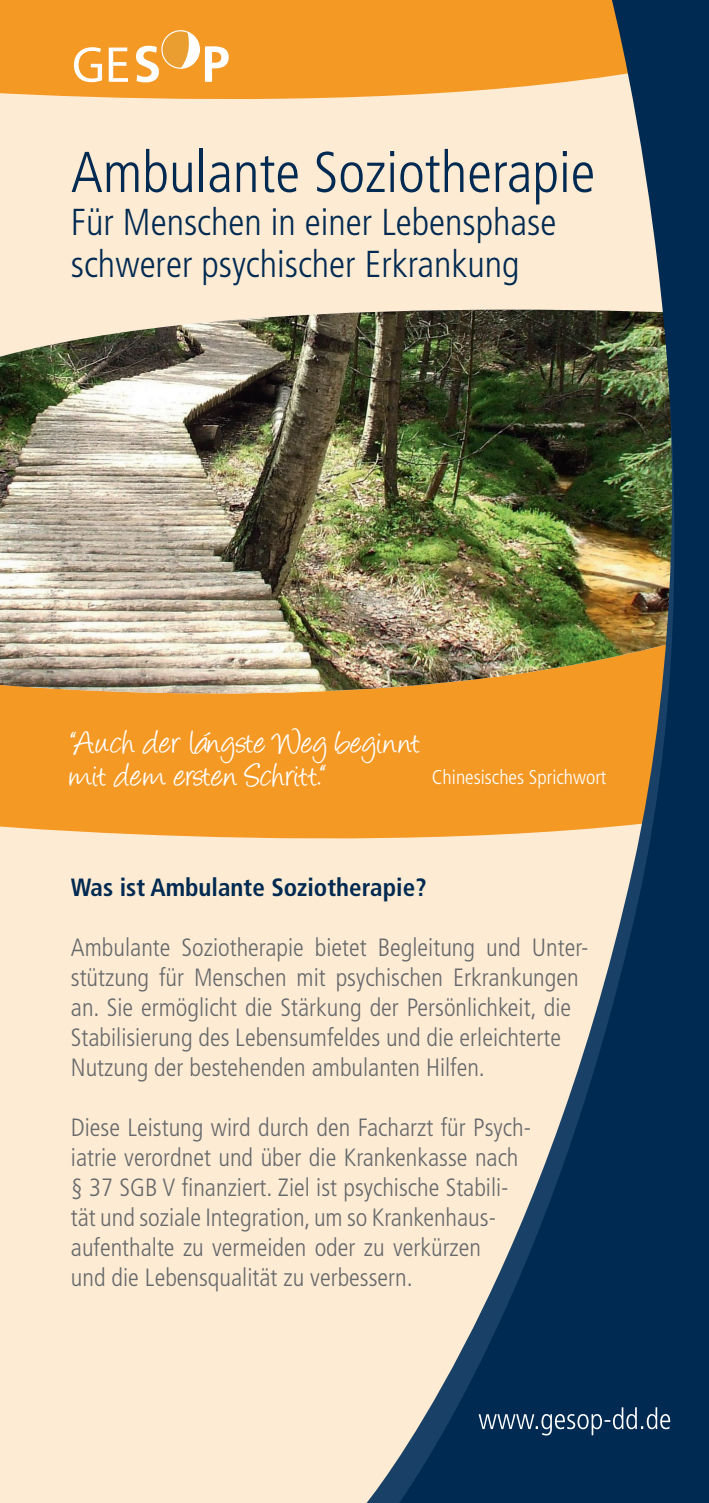
<style>
.page{position:relative;width:709px;height:1503px;background:#fff}
.page>*{position:absolute;margin:0;border:0;box-sizing:border-box;transform-origin:0 0}
.t1{font:300 condensed 57.5px "Frutiger";color:#002a52}
.t2{font:300 50.75px "Frutiger LT";color:#fff}
.t3{font:300 condensed 37.5px/42.5px "Frutiger";color:#002a52}
.t4{font:37.5px/32.5px "Angelina";letter-spacing:.015em;color:#fff}
.t5{font:300 condensed 25px/30px "Frutiger";color:#66696c}
.t6{font:700 condensed 25px "Frutiger";color:#002a52}
.t7{font:300 condensed 20px "Frutiger";color:#fff}
.s1{font-family:"Frutiger";font-weight:700}
</style>
<div class="page">
<div style="left:0;top:0;width:691px;height:1502px;background:#feebd3"></div>
<div style="left:0;top:0;width:379px;height:99px;background:#f59925"></div>
<div style="left:0;top:730px;width:365px;height:109px;background:#f59925"></div>
<div style="left:0;top:695px;width:365px;height:35px;background:#f59925"></div>
<img style="left:0;top:312px;width:365px;height:383px">
<img style="left:365px;top:7px;width:14px;height:1495px">
<svg style="left:162px;top:31px;width:37px;height:37px"></svg>
<div style="left:161px;top:30px;width:39px;height:39px;border:1px solid #fff;border-radius:50%"></div>
<img style="left:379px;top:0;width:330px;height:1502px">
<svg style="left:478px;top:1407px;width:192px;height:28px;background:#2b4e6f"></svg>
<h2 class="t2" style="left:72px;top:37px;width:159px">GE<span class="s1">S P</span></h2>
<h1 class="t1" style="left:71px;top:139px;width:526px">Ambulante Soziotherapie</h1>
<h3 class="t3" style="left:71px;top:201px;width:487px">Für Menschen in einer Lebensphase schwerer psychischer Erkrankung</h3>
<h3 class="t4" style="left:71px;top:730px;width:351px">“Auch der lángste Weg beginnt mit dem ersten Schritt.“</h3>
<p class="t7" style="left:432px;top:765px;width:176px">Chinesisches Sprichwort</p>
<p class="t6" style="left:71px;top:872px;width:357px">Was ist Ambulante Soziotherapie?</p>
<p class="t5" style="left:71px;top:932px;width:519px">Ambulante Soziotherapie bietet Begleitung und Unter&shy;stützung für Menschen mit psychischen Erkrankungen an. Sie ermöglicht die Stärkung der Persönlichkeit, die Stabilisierung des Lebensumfeldes und die erleichterte Nutzung der bestehenden ambulanten Hilfen.</p>
<p class="t5" style="left:71px;top:1112px;width:462px">Diese Leistung wird durch den Facharzt für Psych&shy;iatrie verordnet und über die Krankenkasse nach § 37 SGB V finanziert. Ziel ist psychische Stabili&shy;tät und soziale Integration, um so Krankenhaus&shy;aufenthalte zu vermeiden oder zu verkürzen<br>und die Lebensqualität zu verbessern.</p>
</div>
